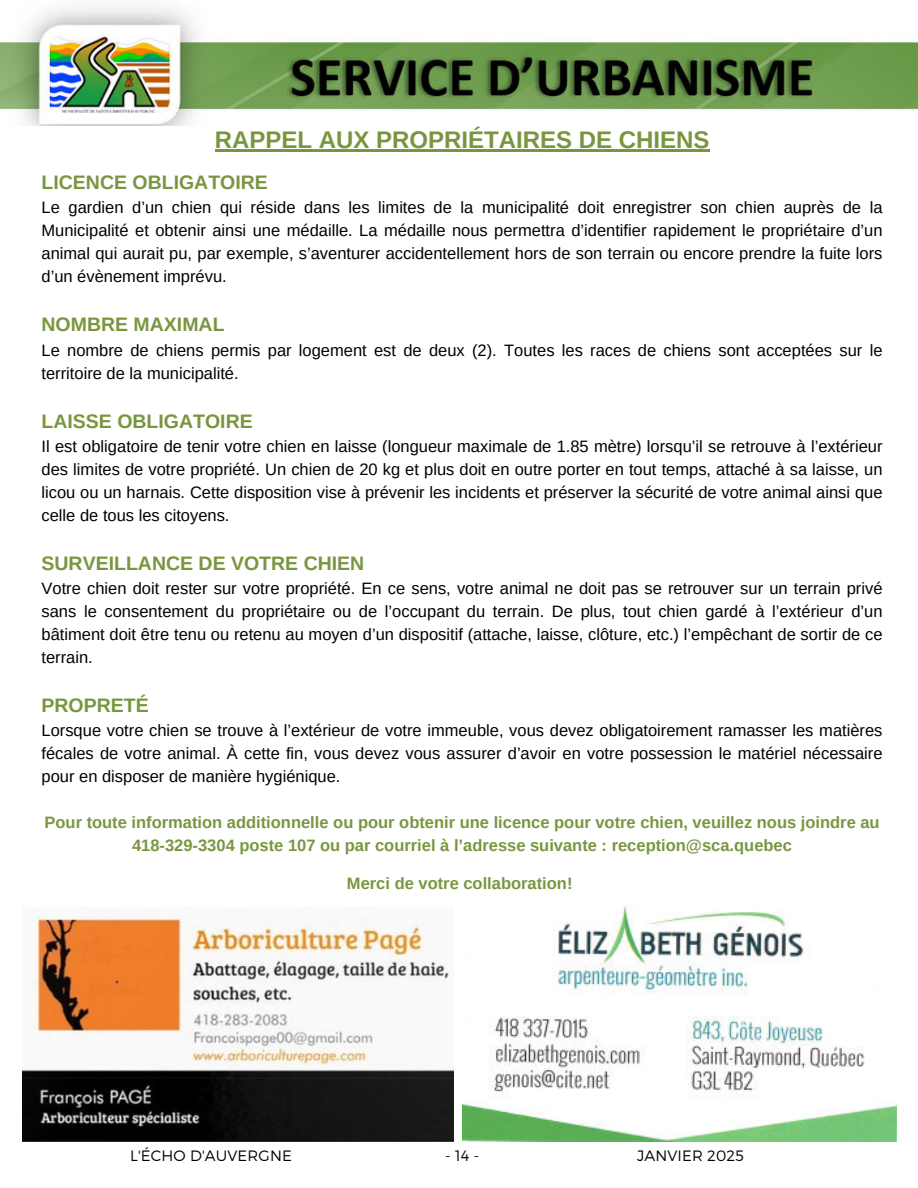
<style>
.page{position:relative;width:918px;height:1188px;background:#fff}
.page>*{position:absolute;margin:0;border:0;box-sizing:border-box;transform-origin:0 0}
.t1{font:700 24px "Arimo";color:#79963f}
.t2{font:700 19.5px "Arimo";color:#79963f}
.t3{font:16.5px/23px "Arimo";color:#000;text-align:justify}
.t4{font:700 16.5px/23px "Arimo";color:#79963f;text-align:center}
.t5{font:300 15px "Montserrat";letter-spacing:.01em;color:#000}
</style>
<div class="page">
<img style="left:0;top:7px;width:918px;height:118px">
<hr style="left:215px;top:149px;width:494px;height:2px;background:#79963f">
<img style="left:23px;top:909px;width:430px;height:232px">
<img style="left:462px;top:905px;width:434px;height:237px">
<h1 class="t1" style="left:215px;top:123px;width:496px">RAPPEL AUX PROPRIÉTAIRES DE CHIENS</h1>
<p class="t2" style="left:42px;top:169px;width:228px">LICENCE OBLIGATOIRE</p>
<p class="t3" style="left:42px;top:196px;width:842px">Le gardien d’un chien qui réside dans les limites de la municipalité doit enregistrer son chien auprès de la Municipalité et obtenir ainsi une médaille. La médaille nous permettra d’identifier rapidement le propriétaire d’un animal qui aurait pu, par exemple, s’aventurer accidentellement hors de son terrain ou encore prendre la fuite lors d’un évènement imprévu.</p>
<p class="t2" style="left:42px;top:311px;width:185px">NOMBRE MAXIMAL</p>
<p class="t3" style="left:42px;top:339px;width:842px">Le nombre de chiens permis par logement est de deux (2). Toutes les races de chiens sont acceptées sur le territoire de la municipalité.</p>
<p class="t2" style="left:42px;top:408px;width:213px">LAISSE OBLIGATOIRE</p>
<p class="t3" style="left:42px;top:435px;width:842px">Il est obligatoire de tenir votre chien en laisse (longueur maximale de 1.85 mètre) lorsqu’il se retrouve à l’extérieur des limites de votre propriété. Un chien de 20 kg et plus doit en outre porter en tout temps, attaché à sa laisse, un licou ou un harnais. Cette disposition vise à prévenir les incidents et préserver la sécurité de votre animal ainsi que celle de tous les citoyens.</p>
<p class="t2" style="left:42px;top:550px;width:324px">SURVEILLANCE DE VOTRE CHIEN</p>
<p class="t3" style="left:42px;top:577px;width:842px">Votre chien doit rester sur votre propriété. En ce sens, votre animal ne doit pas se retrouver sur un terrain privé sans le consentement du propriétaire ou de l’occupant du terrain. De plus, tout chien gardé à l’extérieur d’un bâtiment doit être tenu ou retenu au moyen d’un dispositif (attache, laisse, clôture, etc.) l’empêchant de sortir de ce terrain.</p>
<p class="t2" style="left:42px;top:692px;width:109px">PROPRETÉ</p>
<p class="t3" style="left:42px;top:719px;width:842px">Lorsque votre chien se trouve à l’extérieur de votre immeuble, vous devez obligatoirement ramasser les matières fécales de votre animal. À cette fin, vous devez vous assurer d’avoir en votre possession le matériel nécessaire pour en disposer de manière hygiénique.</p>
<p class="t4" style="left:45px;top:812px;width:837px">Pour toute information additionnelle ou pour obtenir une licence pour votre chien, veuillez nous joindre au<br>418-329-3304 poste 107 ou par courriel à l’adresse suivante : reception@sca.quebec</p>
<p class="t4" style="left:347px;top:872px;width:227px">Merci de votre collaboration!</p>
<p class="t5" style="left:130px;top:1147px;width:163px">L'ÉCHO D'AUVERGNE</p>
<p class="t5" style="left:445px;top:1147px;width:36px">- 14 -</p>
<p class="t5" style="left:637px;top:1147px;width:108px">JANVIER 2025</p>
</div>
